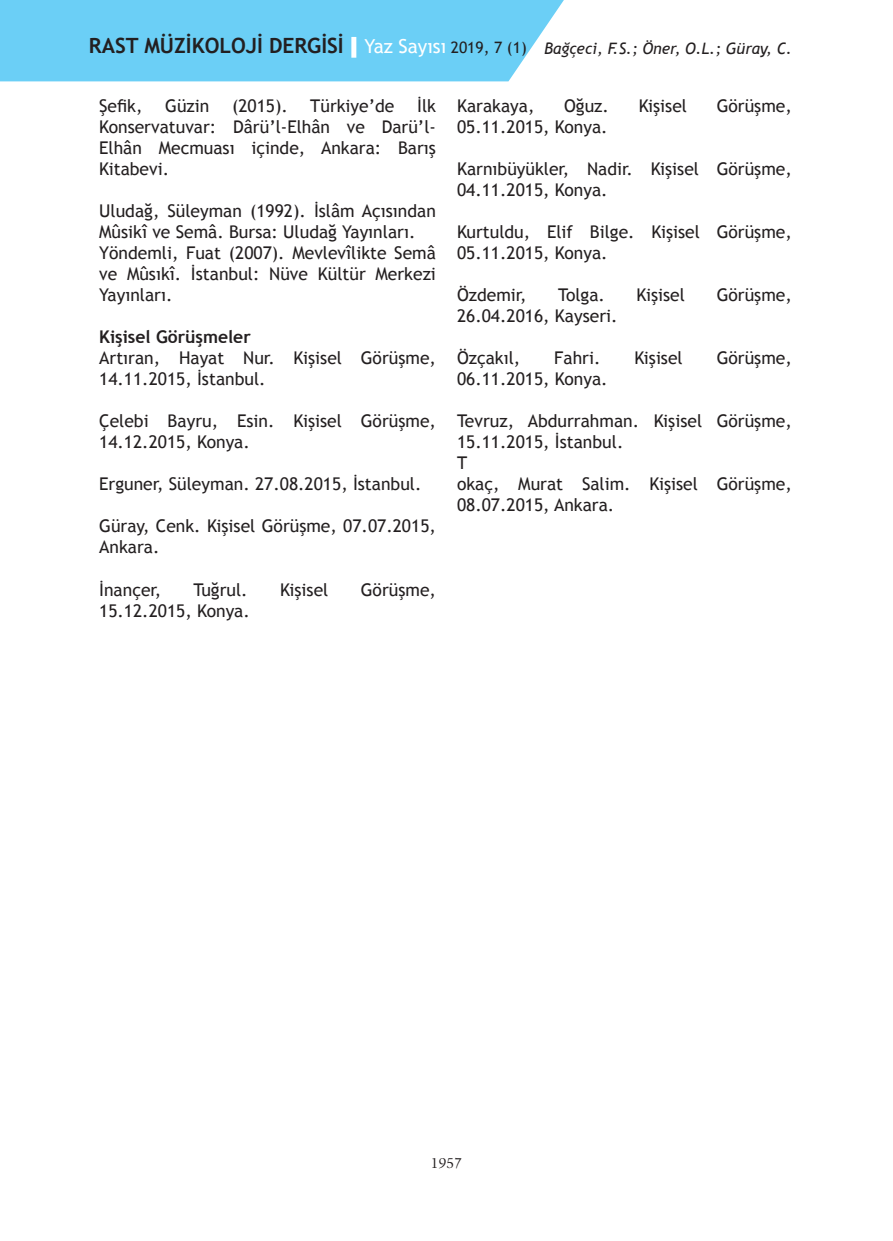
<style>
.page{position:relative;width:893px;height:1241px;background:#fff}
.page>*{position:absolute;margin:0;border:0;box-sizing:border-box;transform-origin:0 0}
.t1{font:17.5px/21px "Trebuchet MS";color:#231f20}
.t2{font:700 17.5px "Trebuchet MS";color:#231f20}
.t3{font:italic 15.75px "Trebuchet MS";color:#231f20}
.t4{font:14px "Trump Mediaeval";color:#231f20}
.s1{font-weight:700;font-style:normal;font-size:21px}
.s2{font-style:normal;font-size:21px;color:#fff}
.s3{font-style:normal;font-size:19.25px;color:#fff}
.s4{font-style:normal}
</style>
<div class="page">
<div style="left:0;top:0;width:564px;height:81px;background:#6bcff6"></div>
<div style="left:351px;top:37px;width:5px;height:21px;border:4px solid #fff"></div>
<p class="t3" style="left:89px;top:38px;width:704px"><span class="s1">RAST MÜZIKOLOJI DERGISI</span> <span class="s2">|</span> <span class="s3">Yaz Sayısı</span> <span class="s4">2019, 7 (1)</span> Bağçeci, F.S.; Öner, O.L.; Güray, C.</p>
<p class="t1" style="left:99px;top:95px;width:338px;text-align:justify;text-indent:318px">İlk Konservatuvar: Dârü’l-Elhân ve Darü’l-Elhân Mecmuası içinde, Ankara: Barış Kitabevi.</p>
<p class="t1" style="left:99px;top:200px;width:338px">Uludağ, Süleyman (1992). İslâm Açısından Mûsikî ve Semâ. Bursa: Uludağ Yayınları.<br>Yöndemli, Fuat (2007). Mevlevîlikte Semâ ve Mûsıkî. İstanbul: Nüve Kültür Merkezi Yayınları.</p>
<p class="t2" style="left:99px;top:326px;width:153px">Kişisel Görüşmeler</p>
<p class="t1" style="left:99px;top:347px;width:338px">Artıran, Hayat Nur. Kişisel Görüşme,<br>14.11.2015, İstanbul.</p>
<p class="t1" style="left:99px;top:410px;width:338px">Çelebi Bayru, Esin. Kişisel Görüşme,<br>14.12.2015, Konya.</p>
<p class="t1" style="left:99px;top:473px;width:324px">Erguner, Süleyman. 27.08.2015, İstanbul.</p>
<p class="t1" style="left:99px;top:515px;width:338px">Güray, Cenk. Kişisel Görüşme, 07.07.2015,<br>Ankara.</p>
<p class="t1" style="left:99px;top:578px;width:64px">İnançer,</p>
<p class="t1" style="left:193px;top:578px;width:56px">Tuğrul.</p>
<p class="t1" style="left:280px;top:578px;width:50px">Kişisel</p>
<p class="t1" style="left:361px;top:578px;width:77px">Görüşme,</p>
<p class="t1" style="left:99px;top:599px;width:152px">15.12.2015, Konya.</p>
<p class="t1" style="left:99px;top:95px;width:45px">Şefik,</p>
<p class="t1" style="left:165px;top:95px;width:46px">Güzin</p>
<p class="t1" style="left:232px;top:95px;width:57px">(2015).</p>
<p class="t1" style="left:310px;top:95px;width:86px">Türkiye’de</p>
<p class="t1" style="left:457px;top:95px;width:79px">Karakaya,</p>
<p class="t1" style="left:564px;top:95px;width:46px">Oğuz.</p>
<p class="t1" style="left:639px;top:95px;width:50px">Kişisel</p>
<p class="t1" style="left:717px;top:95px;width:77px">Görüşme,</p>
<p class="t1" style="left:457px;top:116px;width:152px">05.11.2015, Konya.</p>
<p class="t1" style="left:457px;top:158px;width:336px">Karnıbüyükler, Nadir. Kişisel Görüşme,<br>04.11.2015, Konya.</p>
<p class="t1" style="left:457px;top:221px;width:336px">Kurtuldu, Elif Bilge. Kişisel Görüşme,<br>05.11.2015, Konya.</p>
<p class="t1" style="left:457px;top:284px;width:71px">Özdemir,</p>
<p class="t1" style="left:558px;top:284px;width:48px">Tolga.</p>
<p class="t1" style="left:637px;top:284px;width:50px">Kişisel</p>
<p class="t1" style="left:717px;top:284px;width:77px">Görüşme,</p>
<p class="t1" style="left:457px;top:305px;width:162px">26.04.2016, Kayseri.</p>
<p class="t1" style="left:457px;top:347px;width:65px">Özçakıl,</p>
<p class="t1" style="left:554px;top:347px;width:48px">Fahri.</p>
<p class="t1" style="left:634px;top:347px;width:50px">Kişisel</p>
<p class="t1" style="left:717px;top:347px;width:77px">Görüşme,</p>
<p class="t1" style="left:457px;top:368px;width:152px">06.11.2015, Konya.</p>
<p class="t1" style="left:457px;top:410px;width:336px">Tevruz, Abdurrahman. Kişisel Görüşme,<br>15.11.2015, İstanbul.<br>T<br>okaç, Murat Salim. Kişisel Görüşme,<br>08.07.2015, Ankara.</p>
<p class="t4" style="left:431px;top:1154px;width:33px">1957</p>
</div>
